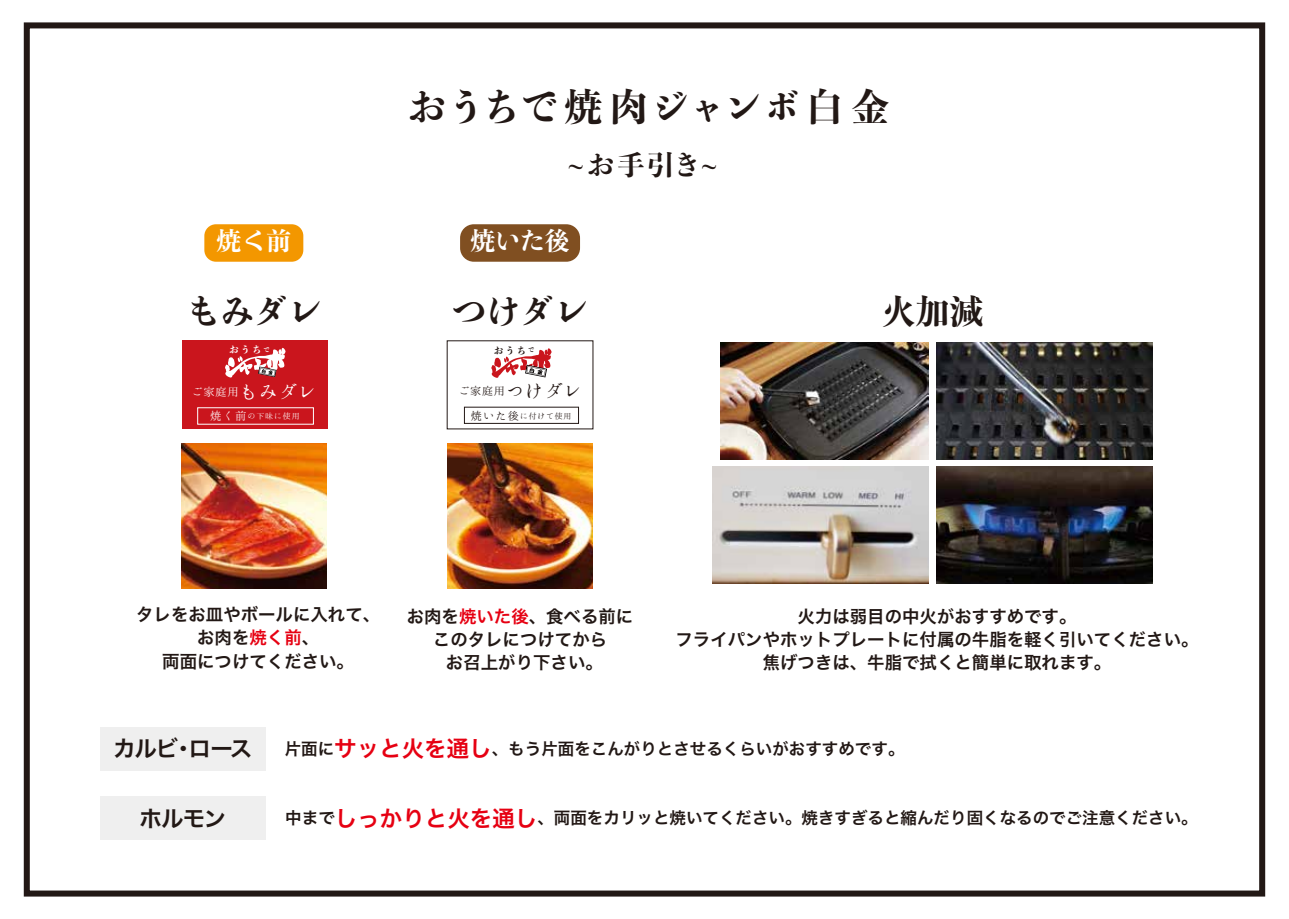
<style>
.page{position:relative;width:1289px;height:919px;background:#fff}
.page>*{position:absolute;margin:0;border:0;box-sizing:border-box;transform-origin:0 0}
.t1{font:800 37.95px "Toppan Bunkyu Midashi Mincho Std N";letter-spacing:.04em;color:#221815}
.t2{font:800 33.75px "Toppan Bunkyu Midashi Mincho Std N";color:#221815}
.t3{font:800 27px "Toppan Bunkyu Midashi Mincho Std N";color:#221815}
.t4{font:800 24.75px "Toppan Bunkyu Midashi Mincho Std N";color:#fff}
.t5{font:22.5px "Hira Kaku Pro W6";letter-spacing:-.055em;color:#221815}
.t6{font:17.4px/23.2px "Hira Kaku Pro W6";color:#221815;text-align:center}
.t7{font:16.5px "Hira Kaku Pro W6";color:#221815}
.t8{font:12.45px/24.2px "Hannari Mincho";letter-spacing:-.04em;color:#fff}
.t9{font:12.3px "Hannari Mincho";color:#231815}
.t10{font:9.9px "Hannari Mincho";color:#fff}
.t11{font:9.6px "Hannari Mincho";color:#fff}
.t12{font:800 9.45px "Toppan Bunkyu Midashi Mincho Std N";color:#fff}
.t13{font:800 9.3px "Toppan Bunkyu Midashi Mincho Std N";color:#231815}
.t14{font:8.7px "Hannari Mincho";color:#231815}
.s1{font-size:6.15px}
.s2{font-size:20.55px}
.s3{font-size:13.2px}
.s4{font-size:13.8px}
.s5{font-size:20.25px}
.s6{font-size:12.3px}
.s7{color:#e60012}
.s8{font-size:22.5px;color:#e60012}
</style>
<div class="page">
<div style="left:100px;top:726px;width:165px;height:44px;background:#efefef"></div>
<div style="left:100px;top:796px;width:165px;height:43px;background:#efefef"></div>
<div style="left:204px;top:224px;width:99px;height:38px;background:#f39700;border-radius:12px"></div>
<div style="left:460px;top:224px;width:120px;height:38px;background:#804f21;border-radius:14px"></div>
<img style="left:181px;top:444px;width:145px;height:144px">
<img style="left:447px;top:444px;width:145px;height:144px">
<img style="left:936px;top:466px;width:216px;height:117px">
<img style="left:720px;top:343px;width:208px;height:116px">
<img style="left:936px;top:343px;width:216px;height:116px">
<img style="left:712px;top:466px;width:216px;height:117px">
<div style="left:24px;top:22px;width:1241px;height:874px;border:6px solid #221815"></div>
<svg style="left:491px;top:348px;width:61px;height:30px"></svg>
<div style="left:182px;top:341px;width:146px;height:88px;background:#ca151d"></div>
<svg style="left:225px;top:348px;width:61px;height:30px"></svg>
<div style="left:197px;top:407px;width:116px;height:17px;border:1px solid #fff"></div>
<h1 class="t1" style="left:408px;top:78px;width:482px">おうちで焼肉ジャンボ白金</h1>
<h3 class="t3" style="left:567px;top:144px;width:153px">~お手引き~</h3>
<h3 class="t4" style="left:216px;top:221px;width:76px">焼く前</h3>
<h3 class="t4" style="left:470px;top:221px;width:101px">焼いた後</h3>
<h2 class="t2" style="left:186px;top:285px;width:137px">もみダレ</h2>
<h2 class="t2" style="left:452px;top:285px;width:137px">つけダレ</h2>
<h2 class="t2" style="left:882px;top:285px;width:103px">火加減</h2>
<p class="t12" style="left:229px;top:342px;width:42px">おうち<span class="s1">で</span></p>
<p class="t8" style="left:210px;top:379px;width:111px;text-indent:-19px">ご家庭用<span class="s2">もみダレ</span>焼く前</p>
<p class="t11" style="left:207px;top:411px;width:98px"><span class="s3">焼く前</span>の下味に使用</p>
<p class="t10" style="left:204px;top:412px;width:102px"><span class="s4">焼く前</span>の下味に使用</p>
<p class="t13" style="left:494px;top:343px;width:41px">おうち<span class="s1">で</span></p>
<p class="t9" style="left:458px;top:384px;width:127px">ご家庭用<span class="s5">つけダレ</span></p>
<p class="t14" style="left:471px;top:411px;width:103px"><span class="s6">焼いた後</span>に付けて使用</p>
<p class="t6" style="left:136px;top:602px;width:245px">タレをお皿やボールに入れて、お肉を<span class="s7">焼く前</span>、<br>両面につけてください。</p>
<p class="t6" style="left:407px;top:604px;width:228px">お肉を<span class="s7">焼いた後</span>、食べる前にこのタレにつけてから<br>お召上がり下さい。</p>
<p class="t6" style="left:675px;top:603px;width:524px">火力は弱目の中火がおすすめです。<br>フライパンやホットプレートに付属の牛脂を軽く引いてください。焦げつきは、牛脂で拭くと簡単に取れます。</p>
<p class="t5" style="left:113px;top:728px;width:141px">カルビ・ロース</p>
<p class="t5" style="left:139px;top:797px;width:88px">ホルモン</p>
<p class="t7" style="left:285px;top:733px;width:621px">片面に<span class="s8">サッと火を通し</span>、もう片面をこんがりとさせるくらいがおすすめです。</p>
<p class="t7" style="left:285px;top:803px;width:914px">中まで<span class="s8">しっかりと火を通し</span>、両面をカリッと焼いてください。焼きすぎると縮んだり固くなるのでご注意ください。</p>
</div>
